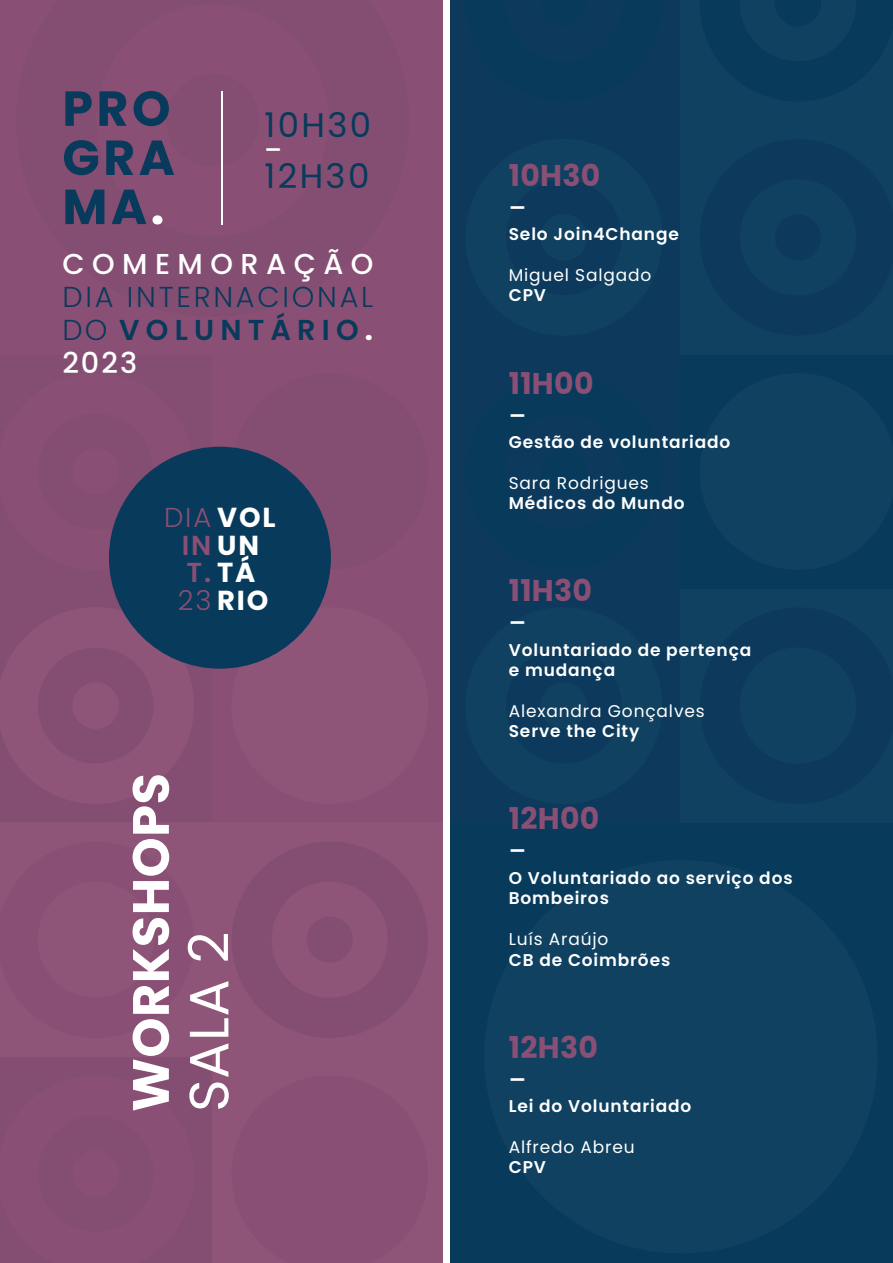
<style>
.page{position:relative;width:893px;height:1263px;background:#fff}
.page>*{position:absolute;margin:0;border:0;box-sizing:border-box;transform-origin:0 0}
.t1{font:55.35px "Poppins";color:#fff}
.t2{font:700 51px "Poppins";letter-spacing:.01em;color:#fff}
.t3{font:34.05px "Poppins";letter-spacing:.07em;color:#083a5b}
.t4{font:34.05px "Poppins";color:#fff}
.t5{font:700 30px "Poppins";letter-spacing:.01em;color:#8a4f74}
.t6{font:300 28.8px/33.2px "Poppins";letter-spacing:.095em;color:#083a5b;text-align:justify}
.t7{font:500 28.8px "Poppins";letter-spacing:.26em;color:#fff}
.t8{font:700 27.45px/27.5px "Poppins";color:#fff;text-align:center}
.t9{font:600 16.95px/20.4px "Poppins";letter-spacing:.05em;color:#fff}
.t10{font:16.95px "Poppins";letter-spacing:.05em;color:#fff}
.s1{font-weight:600}
.s2{font-weight:700;color:#fff}
.s3{font-weight:500;color:#fff}
.s4{font-weight:300;color:#8a4f74}
.s5{font-weight:600;color:#8a4f74}
</style>
<div class="page">
<div style="left:0;top:1057px;width:213px;height:206px;background:#844e73"></div>
<div style="left:72px;top:1150px;width:47px;height:47px;background:#8b5076;border-radius:50%"></div>
<div style="left:213px;top:1057px;width:234px;height:206px;background:#8a4f74"></div>
<div style="left:0;top:588px;width:213px;height:235px;background:#844e73"></div>
<div style="left:72px;top:682px;width:47px;height:47px;background:#8e5579;border-radius:50%"></div>
<div style="left:0;top:823px;width:213px;height:234px;background:#8e5579"></div>
<div style="left:213px;top:588px;width:234px;height:235px;background:#8b5076"></div>
<div style="left:231px;top:607px;width:197px;height:197px;background:#8e5579;border-radius:50%"></div>
<div style="left:213px;top:823px;width:234px;height:234px;background:#8e5579"></div>
<div style="left:307px;top:916px;width:46px;height:47px;background:#844e73;border-radius:50%"></div>
<div style="left:447px;top:588px;width:234px;height:235px;background:#0d3a5c"></div>
<div style="left:541px;top:682px;width:46px;height:47px;background:#114161;border-radius:50%"></div>
<div style="left:0;top:354px;width:213px;height:234px;background:#844e73"></div>
<div style="left:72px;top:448px;width:47px;height:47px;background:#8b5076;border-radius:50%"></div>
<div style="left:213px;top:354px;width:234px;height:234px;background:#8b5076"></div>
<div style="left:231px;top:373px;width:197px;height:197px;background:#844e73;border-radius:50%"></div>
<div style="left:447px;top:354px;width:234px;height:234px;background:#0d3a5c"></div>
<div style="left:541px;top:448px;width:46px;height:47px;background:#063a5b;border-radius:50%"></div>
<div style="left:447px;top:823px;width:446px;height:440px;background:#063a5b"></div>
<div style="left:484px;top:860px;width:393px;height:393px;background:#114161;border-radius:50%"></div>
<div style="left:681px;top:588px;width:212px;height:235px;background:#114161"></div>
<div style="left:681px;top:354px;width:212px;height:234px;background:#063a5b"></div>
<svg style="left:700px;top:374px;width:193px;height:195px"></svg>
<div style="left:447px;top:120px;width:234px;height:234px;background:#0d3a5c"></div>
<div style="left:541px;top:214px;width:46px;height:47px;background:#114161;border-radius:50%"></div>
<div style="left:0;top:0;width:447px;height:354px;background:#8b5076"></div>
<div style="left:166px;top:74px;width:93px;height:93px;background:#844e73;border-radius:50%"></div>
<div style="left:447px;top:0;width:234px;height:120px;background:#0d3a5c"></div>
<div style="left:681px;top:120px;width:212px;height:234px;background:#114161"></div>
<div style="left:775px;top:214px;width:46px;height:47px;background:#0d3a5c;border-radius:50%"></div>
<div style="left:681px;top:0;width:212px;height:120px;background:#114161"></div>
<div style="left:109px;top:447px;width:222px;height:222px;background:#083a5b;border-radius:50%"></div>
<div style="left:443px;top:0;width:7px;height:1263px;background:#fff"></div>
<svg style="left:65px;top:91px;width:27px;height:35px"></svg>
<svg style="left:99px;top:91px;width:28px;height:35px"></svg>
<svg style="left:134px;top:91px;width:35px;height:35px"></svg>
<svg style="left:64px;top:140px;width:34px;height:35px"></svg>
<svg style="left:106px;top:140px;width:27px;height:35px"></svg>
<svg style="left:139px;top:140px;width:35px;height:35px"></svg>
<svg style="left:65px;top:190px;width:39px;height:34px"></svg>
<svg style="left:112px;top:190px;width:34px;height:34px"></svg>
<svg style="left:152px;top:215px;width:10px;height:9px"></svg>
<hr style="left:221px;top:91px;width:2px;height:133px;background:#fff">
<h3 class="t3" style="left:264px;top:105px;width:108px">10H30</h3>
<h3 class="t4" style="left:264px;top:131px;width:20px">-</h3>
<h3 class="t3" style="left:264px;top:156px;width:106px">12H30</h3>
<h3 class="t7" style="left:62px;top:247px;width:313px">COMEMORAÇÃO</h3>
<h3 class="t6" style="left:62px;top:281px;width:313px">DIA INTERNACIONAL DO <span class="s1">VOLUNTÁRIO</span><span class="s2">.<br></span><span class="s3">2023</span></h3>
<h3 class="t8" style="left:164px;top:504px;width:113px"><span class="s4">DIA</span>VOL<br><span class="s5">IN</span>UN<br><span class="s5">T.</span>TÁ<br><span class="s4">23</span>RIO</h3>
<h2 class="t2" style="left:121px;top:1112px;width:340px;rotate:-90deg">WORKSHOPS</h2>
<h1 class="t1" style="left:177px;top:1112px;width:182px;rotate:-90deg">SALA 2</h1>
<h3 class="t5" style="left:509px;top:158px;width:93px">10H30</h3>
<h3 class="t4" style="left:509px;top:188px;width:20px">-</h3>
<p class="t9" style="left:509px;top:224px;width:172px">Selo Join4Change</p>
<p class="t10" style="left:509px;top:265px;width:144px">Miguel Salgado</p>
<p class="t9" style="left:509px;top:285px;width:39px">CPV</p>
<h3 class="t5" style="left:509px;top:366px;width:86px">11H00</h3>
<h3 class="t4" style="left:509px;top:396px;width:20px">-</h3>
<p class="t9" style="left:509px;top:432px;width:223px">Gestão de voluntariado</p>
<p class="t10" style="left:509px;top:473px;width:141px">Sara Rodrigues</p>
<p class="t9" style="left:509px;top:493px;width:177px">Médicos do Mundo</p>
<h3 class="t5" style="left:509px;top:573px;width:85px">11H30</h3>
<h3 class="t4" style="left:509px;top:604px;width:20px">-</h3>
<p class="t9" style="left:509px;top:640px;width:244px">Voluntariado de pertença e mudança</p>
<p class="t10" style="left:509px;top:701px;width:197px">Alexandra Gonçalves</p>
<p class="t9" style="left:509px;top:721px;width:132px">Serve the City</p>
<h3 class="t5" style="left:509px;top:801px;width:92px">12H00</h3>
<h3 class="t4" style="left:509px;top:832px;width:20px">-</h3>
<p class="t9" style="left:509px;top:868px;width:285px">O Voluntariado ao serviço dos<br>Bombeiros</p>
<p class="t10" style="left:509px;top:929px;width:101px">Luís Araújo</p>
<p class="t9" style="left:509px;top:949px;width:163px">CB de Coimbrões</p>
<h3 class="t5" style="left:509px;top:1030px;width:91px">12H30</h3>
<h3 class="t4" style="left:509px;top:1060px;width:20px">-</h3>
<p class="t9" style="left:509px;top:1096px;width:184px">Lei do Voluntariado</p>
<p class="t10" style="left:509px;top:1137px;width:127px">Alfredo Abreu</p>
<p class="t9" style="left:509px;top:1157px;width:39px">CPV</p>
</div>
